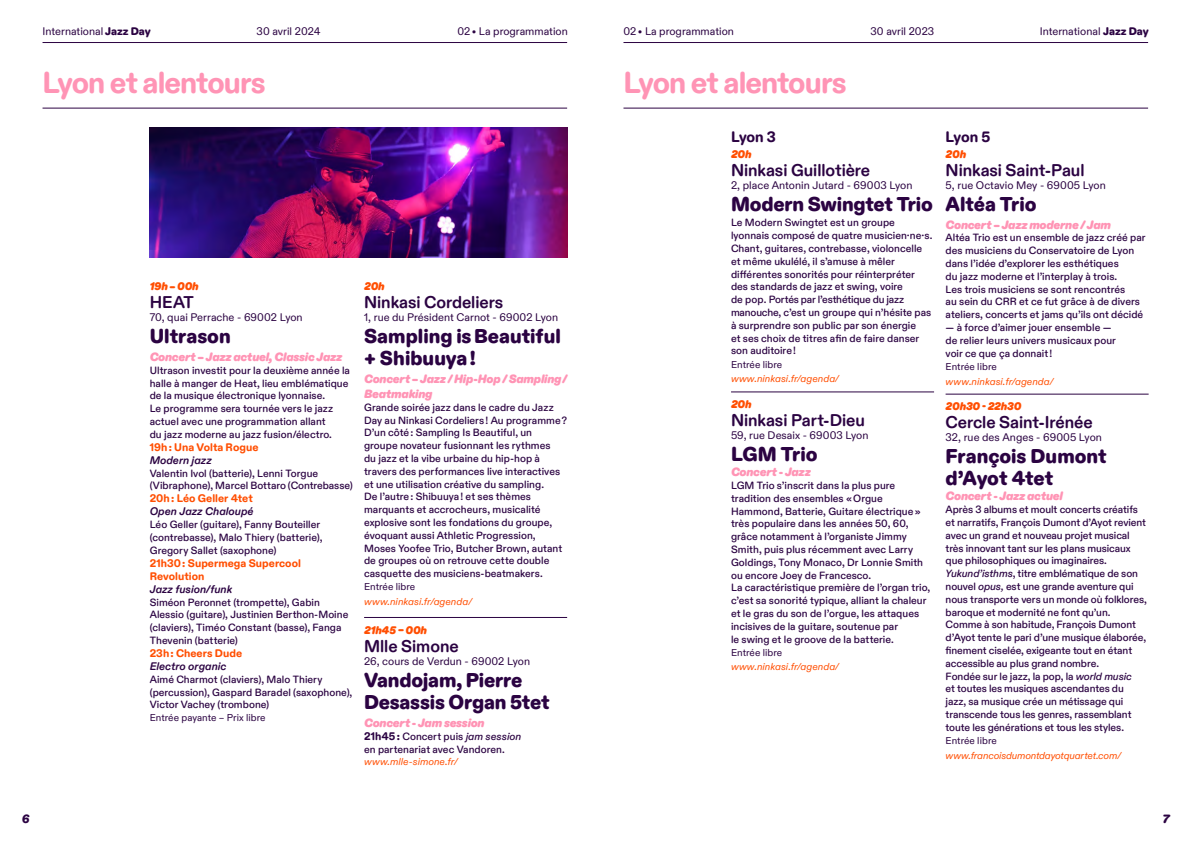
<style>
.page{position:relative;width:1191px;height:842px;background:#fff}
.page>*{position:absolute;margin:0;border:0;box-sizing:border-box;transform-origin:0 0}
.t1{font:800 30px "ABC Diatype Rounded";letter-spacing:-.03em;color:#ff94b5}
.t2{font:900 20px/22px "ABC Diatype Rounded";letter-spacing:-.005em;color:#2b0342}
.t3{font:700 17px "ABC Diatype Rounded";letter-spacing:-.005em;color:#2b0342}
.t4{font:800 15px "ABC Diatype Rounded";letter-spacing:-.01em;color:#2b0342}
.t5{font:italic 900 12px/15px "ABC Diatype Rounded";letter-spacing:-.02em;color:#ff94b5}
.t6{font:italic 900 12px "ABC Diatype Rounded";color:#2b0342}
.t7{font:11px "ABC Diatype Rounded";color:#2b0342}
.t8{font:800 11px/13px "ABC Diatype Rounded";letter-spacing:.005em;color:#ff4f03}
.t9{font:italic 700 11px "ABC Diatype Rounded";letter-spacing:.005em;color:#2b0342}
.t10{font:italic 900 11px "ABC Diatype Rounded";letter-spacing:-.02em;color:#ff4f03}
.t11{font:500 10.5px/12.8px "ABC Diatype Rounded";color:#2b0342}
.t12{font:italic 10px "ABC Diatype Rounded";letter-spacing:.005em;color:#ff4f03}
.t13{font:10px "ABC Diatype Rounded";color:#2b0342}
.s1{font-weight:900}
.s2{font-weight:800;font-size:11px}
.s3{font-style:italic}
</style>
<div class="page">
<hr style="left:43px;top:42px;width:524px;height:1px;background:#2b0342">
<hr style="left:623px;top:42px;width:525px;height:1px;background:#2b0342">
<hr style="left:364px;top:617px;width:203px;height:1px;background:#2b0342">
<img style="left:150px;top:128px;width:417px;height:129px">
<hr style="left:731px;top:392px;width:203px;height:1px;background:#2b0342">
<hr style="left:945px;top:394px;width:203px;height:1px;background:#2b0342">
<hr style="left:43px;top:108px;width:524px;height:1px;background:#2b0342">
<hr style="left:623px;top:108px;width:525px;height:1px;background:#2b0342">
<p class="t7" style="left:623px;top:25px;width:112px">02 • La programmation</p>
<p class="t7" style="left:43px;top:25px;width:110px">International <span class="s1">Jazz Day</span></p>
<p class="t7" style="left:257px;top:25px;width:65px">30 avril 2024</p>
<p class="t7" style="left:457px;top:25px;width:112px">02 • La programmation</p>
<p class="t7" style="left:870px;top:25px;width:65px">30 avril 2023</p>
<p class="t7" style="left:1039px;top:25px;width:111px">International <span class="s1">Jazz Day</span></p>
<h1 class="t1" style="left:43px;top:64px;width:225px">Lyon et alentours</h1>
<h1 class="t1" style="left:623px;top:64px;width:225px">Lyon et alentours</h1>
<p class="t10" style="left:150px;top:280px;width:51px">19h – 00h</p>
<h3 class="t3" style="left:150px;top:292px;width:46px">HEAT</h3>
<p class="t7" style="left:150px;top:311px;width:154px">70, quai Perrache - 69002 Lyon</p>
<h2 class="t2" style="left:150px;top:326px;width:82px">Ultrason</h2>
<p class="t5" style="left:150px;top:350px;width:194px">Concert – Jazz actuel, Classic Jazz</p>
<p class="t11" style="left:150px;top:364px;width:202px">Ultrason investit pour la deuxième année la halle à manger de Heat, lieu emblématique de la musique électronique lyonnaise.<br>Le programme sera tournée vers le jazz actuel avec une programmation allant<br>du jazz moderne au jazz fusion/électro.</p>
<p class="t8" style="left:150px;top:441px;width:110px">19h : Una Volta Rogue</p>
<p class="t9" style="left:150px;top:453px;width:64px">Modern jazz</p>
<p class="t11" style="left:150px;top:467px;width:204px">Valentin Ivol (batterie), Lenni Torgue (Vibraphone), Marcel Bottaro (Contrebasse)</p>
<p class="t8" style="left:150px;top:492px;width:105px">20h : Léo Geller 4tet</p>
<p class="t9" style="left:150px;top:505px;width:105px">Open Jazz Chaloupé</p>
<p class="t11" style="left:150px;top:518px;width:174px">Léo Geller (guitare), Fanny Bouteiller (contrebasse), Malo Thiery (batterie),<br>Gregory Sallet (saxophone)</p>
<p class="t8" style="left:150px;top:557px;width:153px">21h30 : Supermega Supercool<br>Revolution</p>
<p class="t9" style="left:150px;top:582px;width:84px">Jazz fusion/funk</p>
<p class="t11" style="left:150px;top:596px;width:200px">Siméon Peronnet (trompette), Gabin Alessio (guitare), Justinien Berthon-Moine (claviers), Timéo Constant (basse), Fanga Thevenin (batterie)</p>
<p class="t8" style="left:150px;top:647px;width:94px">23h : Cheers Dude</p>
<p class="t9" style="left:150px;top:660px;width:78px">Electro organic</p>
<p class="t11" style="left:150px;top:673px;width:204px">Aimé Charmot (claviers), Malo Thiery (percussion), Gaspard Baradel (saxophone),<br>Victor Vachey (trombone)</p>
<p class="t13" style="left:150px;top:712px;width:117px">Entrée payante – Prix libre</p>
<p class="t10" style="left:364px;top:280px;width:22px">20h</p>
<h3 class="t3" style="left:364px;top:292px;width:141px">Ninkasi Cordeliers</h3>
<p class="t7" style="left:364px;top:311px;width:195px">1, rue du Président Carnot - 69002 Lyon</p>
<h2 class="t2" style="left:364px;top:326px;width:198px">Sampling is Beautiful + Shibuuya !</h2>
<p class="t5" style="left:364px;top:372px;width:204px">Concert – Jazz / Hip-Hop / Sampling /<br>Beatmaking</p>
<p class="t11" style="left:364px;top:401px;width:204px">Grande soirée jazz dans le cadre du Jazz Day au Ninkasi Cordeliers ! Au programme ?<br>D’un côté : Sampling Is Beautiful, un groupe novateur fusionnant les rythmes<br>du jazz et la vibe urbaine du hip-hop à travers des performances live interactives et une utilisation créative du sampling.<br>De l’autre : Shibuuya ! et ses thèmes marquants et accrocheurs, musicalité explosive sont les fondations du groupe, évoquant aussi Athletic Progression, Moses Yoofee Trio, Butcher Brown, autant de groupes où on retrouve cette double casquette des musiciens-beatmakers.</p>
<p class="t13" style="left:364px;top:581px;width:53px">Entrée libre</p>
<p class="t12" style="left:364px;top:596px;width:109px">www.ninkasi.fr/agenda/</p>
<p class="t10" style="left:364px;top:623px;width:65px">21h45 – 00h</p>
<h3 class="t3" style="left:364px;top:636px;width:96px">Mlle Simone</h3>
<p class="t7" style="left:364px;top:654px;width:167px">26, cours de Verdun - 69002 Lyon</p>
<h2 class="t2" style="left:364px;top:670px;width:187px">Vandojam, Pierre<br>Desassis Organ 5tet</h2>
<p class="t5" style="left:364px;top:715px;width:122px">Concert - Jam session</p>
<p class="t11" style="left:364px;top:730px;width:159px"><span class="s2">21h45 :</span> Concert puis <span class="s3">jam session </span>en partenariat avec Vandoren.</p>
<p class="t12" style="left:364px;top:755px;width:95px">www.mlle-simone.fr/</p>
<h3 class="t4" style="left:731px;top:128px;width:46px">Lyon 3</h3>
<p class="t10" style="left:731px;top:147px;width:22px">20h</p>
<h3 class="t3" style="left:731px;top:160px;width:141px">Ninkasi Guillotière</h3>
<p class="t7" style="left:731px;top:179px;width:183px">2, place Antonin Jutard - 69003 Lyon</p>
<h2 class="t2" style="left:731px;top:194px;width:203px">Modern Swingtet Trio</h2>
<p class="t11" style="left:731px;top:217px;width:203px">Le Modern Swingtet est un groupe lyonnais composé de quatre musicien·ne·s.<br>Chant, guitares, contrebasse, violoncelle et même ukulélé, il s’amuse à mêler différentes sonorités pour réinterpréter des standards de jazz et swing, voire<br>de pop. Portés par l’esthétique du jazz manouche, c’est un groupe qui n’hésite pas à surprendre son public par son énergie<br>et ses choix de titres afin de faire danser son auditoire !</p>
<p class="t13" style="left:731px;top:358px;width:53px">Entrée libre</p>
<p class="t12" style="left:731px;top:373px;width:109px">www.ninkasi.fr/agenda/</p>
<p class="t10" style="left:731px;top:398px;width:22px">20h</p>
<h3 class="t3" style="left:731px;top:410px;width:135px">Ninkasi Part-Dieu</h3>
<p class="t7" style="left:731px;top:429px;width:139px">59, rue Desaix - 69003 Lyon</p>
<h2 class="t2" style="left:731px;top:444px;width:88px">LGM Trio</h2>
<p class="t5" style="left:731px;top:465px;width:81px">Concert - Jazz</p>
<p class="t11" style="left:731px;top:479px;width:201px">LGM Trio s’inscrit dans la plus pure tradition des ensembles « Orgue Hammond, Batterie, Guitare électrique » très populaire dans les années 50, 60, grâce notamment à l’organiste Jimmy Smith, puis plus récemment avec Larry Goldings, Tony Monaco, Dr Lonnie Smith ou encore Joey de Francesco.<br>La caractéristique première de l’organ trio, c’est sa sonorité typique, alliant la chaleur et le gras du son de l’orgue, les attaques incisives de la guitare, soutenue par<br>le swing et le groove de la batterie.</p>
<p class="t13" style="left:731px;top:646px;width:53px">Entrée libre</p>
<p class="t12" style="left:731px;top:661px;width:109px">www.ninkasi.fr/agenda/</p>
<h3 class="t4" style="left:945px;top:128px;width:46px">Lyon 5</h3>
<p class="t10" style="left:945px;top:147px;width:22px">20h</p>
<h3 class="t3" style="left:945px;top:160px;width:140px">Ninkasi Saint-Paul</h3>
<p class="t7" style="left:945px;top:179px;width:162px">5, rue Octavio Mey - 69005 Lyon</p>
<h2 class="t2" style="left:945px;top:194px;width:92px">Altéa Trio</h2>
<p class="t5" style="left:945px;top:218px;width:167px">Concert – Jazz moderne / Jam</p>
<p class="t11" style="left:945px;top:232px;width:201px">Altéa Trio est un ensemble de jazz créé par des musiciens du Conservatoire de Lyon dans l’idée d’explorer les esthétiques<br>du jazz moderne et l’interplay à trois.<br>Les trois musiciens se sont rencontrés<br>au sein du CRR et ce fut grâce à de divers ateliers, concerts et jams qu’ils ont décidé</p>
<p class="t11" style="left:945px;top:321px;width:172px">— à force d’aimer jouer ensemble — de relier leurs univers musicaux pour voir ce que ça donnait !</p>
<p class="t13" style="left:945px;top:360px;width:53px">Entrée libre</p>
<p class="t12" style="left:945px;top:375px;width:109px">www.ninkasi.fr/agenda/</p>
<p class="t10" style="left:945px;top:400px;width:77px">20h30 - 22h30</p>
<h3 class="t3" style="left:945px;top:412px;width:149px">Cercle Saint-Irénée</h3>
<p class="t7" style="left:945px;top:431px;width:158px">32, rue des Anges - 69005 Lyon</p>
<h2 class="t2" style="left:945px;top:446px;width:163px">François Dumont d’Ayot 4tet</h2>
<p class="t5" style="left:945px;top:489px;width:119px">Concert - Jazz actuel</p>
<p class="t11" style="left:945px;top:503px;width:203px">Après 3 albums et moult concerts créatifs et narratifs, François Dumont d’Ayot revient avec un grand et nouveau projet musical très innovant tant sur les plans musicaux que philosophiques ou imaginaires.<br><span class="s3">Yukund’isthms</span>, titre emblématique de son nouvel <span class="s3">opus,</span> est une grande aventure qui nous transporte vers un monde où folklores, baroque et modernité ne font qu’un.<br>Comme à son habitude, François Dumont d’Ayot tente le pari d’une musique élaborée, finement ciselée, exigeante tout en étant accessible au plus grand nombre.<br>Fondée sur le jazz, la pop, la <span class="s3">world music<br></span>et toutes les musiques ascendantes du jazz, sa musique crée un métissage qui transcende tous les genres, rassemblant toute les générations et tous les styles.</p>
<p class="t13" style="left:945px;top:734px;width:53px">Entrée libre</p>
<p class="t12" style="left:945px;top:749px;width:177px">www.francoisdumontdayotquartet.com/</p>
<p class="t6" style="left:22px;top:811px;width:9px">6</p>
<p class="t6" style="left:1162px;top:811px;width:9px">7</p>
</div>
